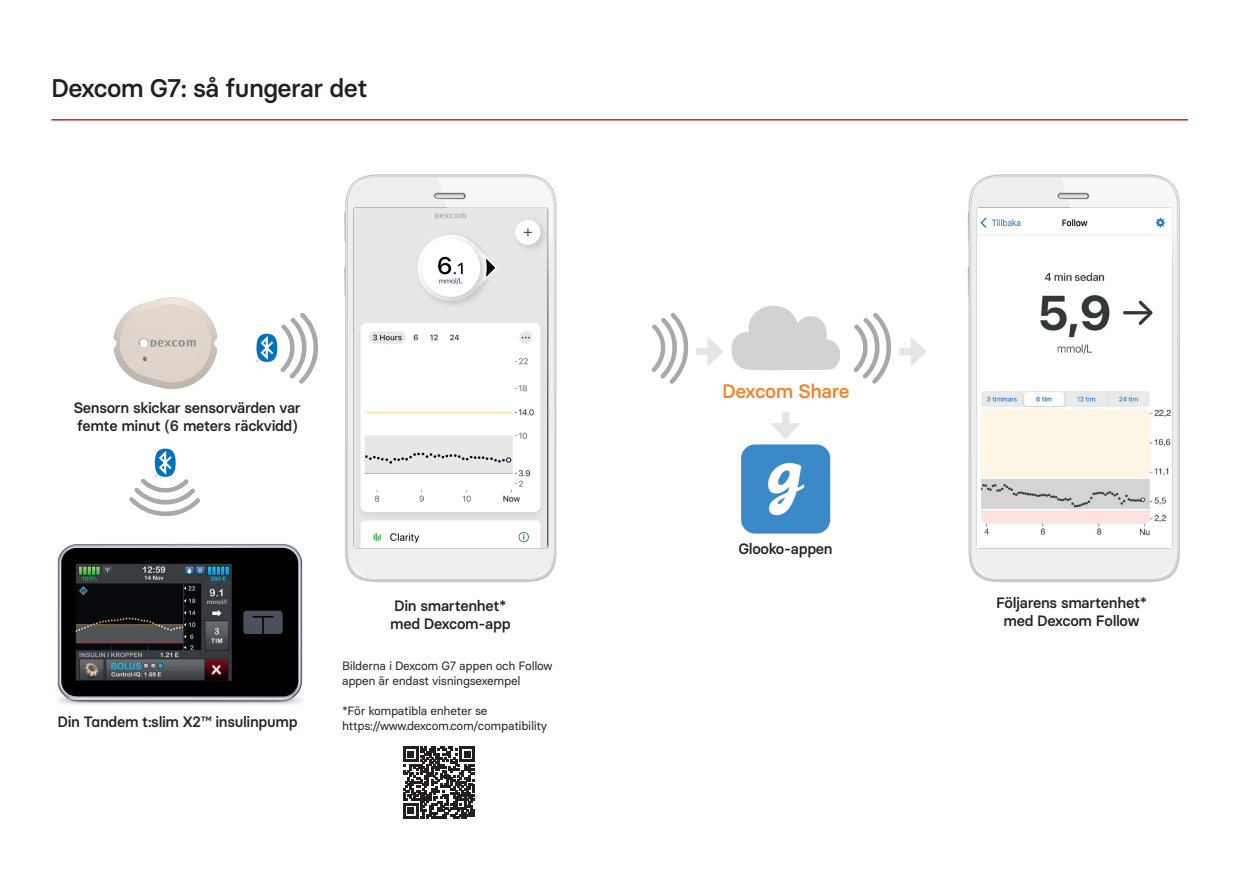
<style>
.page{position:relative;width:1259px;height:893px;background:#fff}
.page>*{position:absolute;margin:0;border:0;box-sizing:border-box;transform-origin:0 0}
.t1{font:500 25.5px "Basier Circle";letter-spacing:-.025em;color:#231f20}
.t2{font:500 19.5px "Basier Circle";letter-spacing:-.02em;color:#f58229}
.t3{font:500 15px/18px "Basier Circle";letter-spacing:-.02em;color:#231f20}
.t4{font:12px/15px "Basier Circle";letter-spacing:-.025em;color:#231f20}
</style>
<div class="page">
<img style="left:57px;top:544px;width:246px;height:161px">
<img style="left:281px;top:313px;width:37px;height:71px">
<img style="left:651px;top:313px;width:37px;height:71px">
<img style="left:854px;top:313px;width:37px;height:71px">
<img style="left:129px;top:479px;width:71px;height:37px">
<hr style="left:51px;top:119px;width:1137px;height:2px;background:#e21a21">
<svg style="left:259px;top:334px;width:18px;height:28px"></svg>
<svg style="left:155px;top:449px;width:21px;height:28px"></svg>
<svg style="left:344px;top:212px;width:1px;height:30px"></svg>
<svg style="left:344px;top:267px;width:1px;height:30px"></svg>
<div style="left:348px;top:177px;width:206px;height:402px;background:#eeeeef;border-radius:29px"></div>
<svg style="left:435px;top:178px;width:117px;height:371px"></svg>
<img style="left:355px;top:209px;width:192px;height:338px">
<svg style="left:968px;top:174px;width:212px;height:408px;background:#d2d7d4"></svg>
<div style="left:971px;top:177px;width:206px;height:402px;background:#eeeeef;border-radius:29px"></div>
<svg style="left:1058px;top:178px;width:118px;height:371px"></svg>
<img style="left:978px;top:233px;width:193px;height:314px">
<div style="left:696px;top:348px;width:18px;height:7px;background:#e5e5e6"></div>
<svg style="left:707px;top:337px;width:17px;height:29px"></svg>
<div style="left:899px;top:348px;width:18px;height:7px;background:#e5e5e6"></div>
<svg style="left:910px;top:337px;width:17px;height:29px"></svg>
<div style="left:782px;top:412px;width:7px;height:17px;background:#e5e5e6"></div>
<svg style="left:771px;top:423px;width:29px;height:16px"></svg>
<img style="left:113px;top:297px;width:146px;height:93px">
<svg style="left:731px;top:305px;width:109px;height:66px"></svg>
<img style="left:741px;top:444px;width:89px;height:90px">
<svg style="left:403px;top:747px;width:72px;height:71px"></svg>
<img style="left:978px;top:208px;width:193px;height:25px">
<h1 class="t1" style="left:51px;top:72px;width:318px">Dexcom G7: så fungerar det</h1>
<p class="t3" style="left:74px;top:398px;width:229px">Sensorn skickar sensorvärden var femte minut (6 meters räckvidd)</p>
<p class="t3" style="left:58px;top:713px;width:242px">Din Tandem t:slim X2™ insulinpump</p>
<p class="t3" style="left:390px;top:596px;width:122px">Din smartenhet* med Dexcom-app</p>
<p class="t4" style="left:342px;top:658px;width:212px">Bilderna i Dexcom G7 appen och Follow appen är endast visningsexempel</p>
<p class="t4" style="left:342px;top:703px;width:206px">*För kompatibla enheter se https://www.dexcom.com/compatibility</p>
<h2 class="t2" style="left:722px;top:378px;width:129px">Dexcom Share</h2>
<p class="t3" style="left:738px;top:539px;width:96px">Glooko-appen</p>
<p class="t3" style="left:996px;top:594px;width:153px;text-align:center">Följarens smartenhet* med Dexcom Follow</p>
</div>
